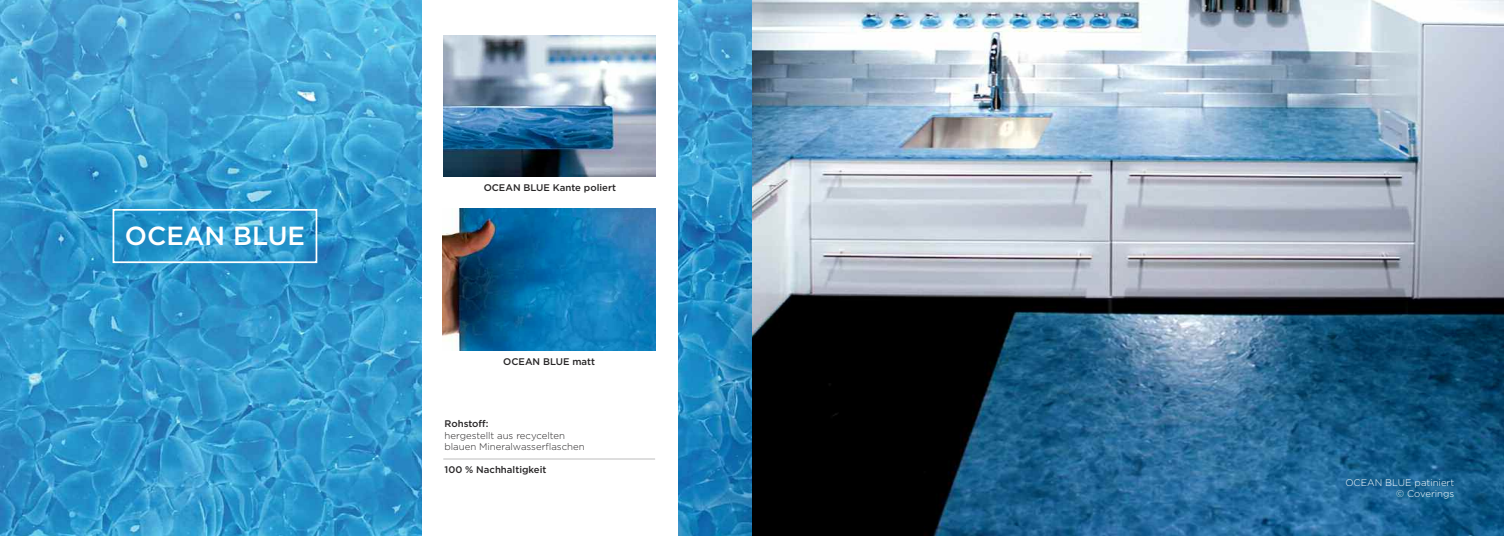
<style>
.page{position:relative;width:1504px;height:536px;background:#fff}
.page>*{position:absolute;margin:0;border:0;box-sizing:border-box;transform-origin:0 0}
.t1{font:500 26.16px "Gotham";color:#fff}
.t2{font:500 9.62px "Gotham";color:#272526}
.t3{font:300 9.62px/11.5px "Gotham";color:#272526}
.t4{font:300 9.62px/11.5px "Gotham";color:#fff;text-align:right}
</style>
<div class="page">
<img style="left:0;top:0;width:1503px;height:536px">
<div style="left:113px;top:209px;width:204px;height:54px;border:2px solid #fff"></div>
<div style="left:422px;top:0;width:255px;height:536px;background:#fff"></div>
<img style="left:443px;top:209px;width:212px;height:141px">
<img style="left:443px;top:35px;width:212px;height:142px">
<hr style="left:443px;top:459px;width:212px;height:1px;background:#bebebe">
<h1 class="t1" style="left:125px;top:227px;width:182px">OCEAN BLUE</h1>
<p class="t2" style="left:483px;top:184px;width:134px">OCEAN BLUE Kante poliert</p>
<p class="t2" style="left:503px;top:358px;width:93px">OCEAN BLUE matt</p>
<p class="t2" style="left:444px;top:420px;width:45px">Rohstoff:</p>
<p class="t3" style="left:444px;top:430px;width:142px">hergestellt aus recycelten blauen Mineralwasserflaschen</p>
<p class="t2" style="left:444px;top:466px;width:103px">100 % Nachhaltigkeit</p>
<p class="t4" style="left:1345px;top:477px;width:110px">OCEAN BLUE patiniert © Coverings</p>
</div>
